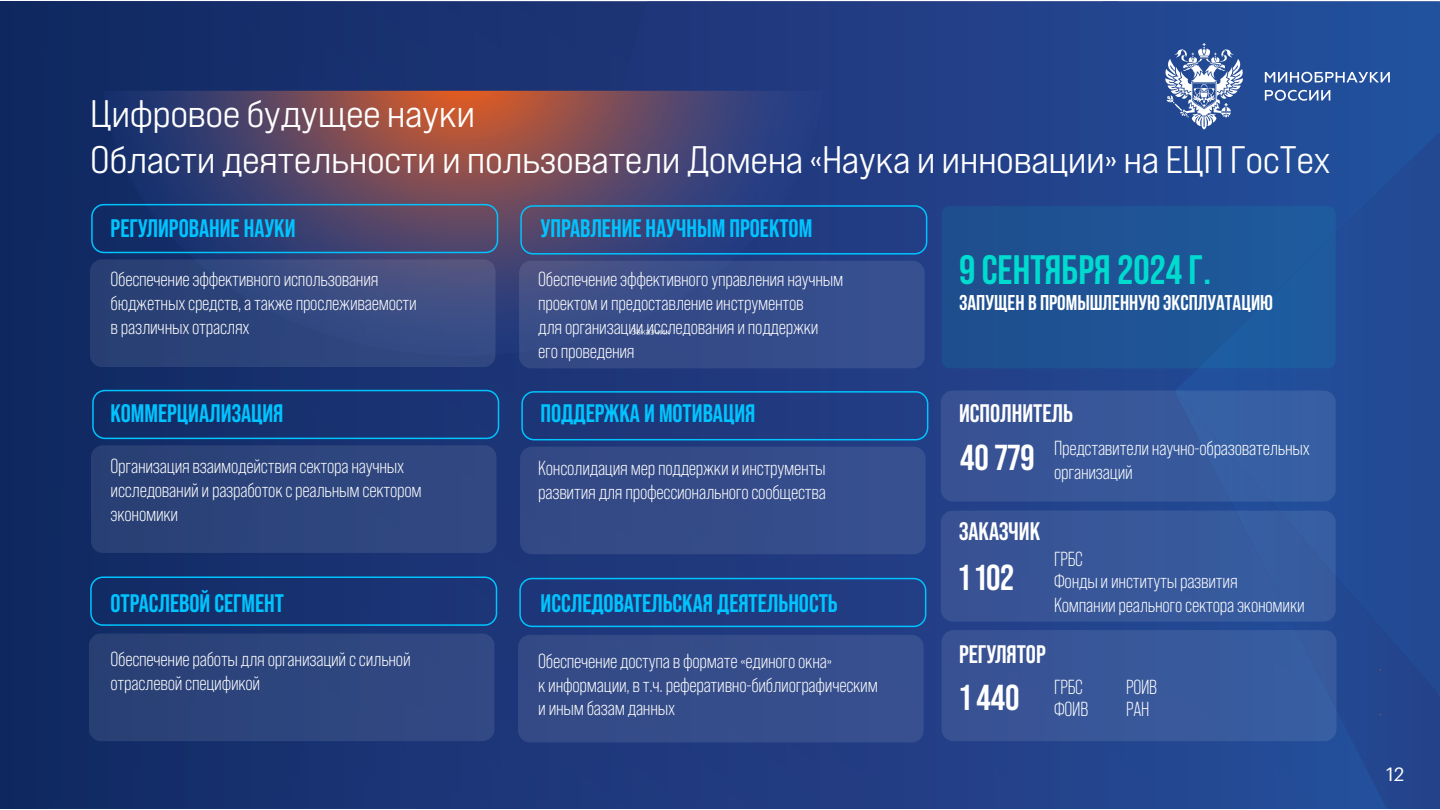
<style>
.page{position:relative;width:1440px;height:810px;background:#fff}
.page>*{position:absolute;margin:0;border:0;box-sizing:border-box;transform-origin:0 0}
.t1{font:700 41.17px "Bebas Neue";color:#00dbcf}
.t2{font:500 expanded 38.33px/46px "Bebas Neue Pro";letter-spacing:-.015em;color:#fff}
.t3{font:700 36.08px "Bebas Neue Pro";color:#fff}
.t4{font:700 25.35px "Bebas Neue Pro";color:#00c4ff}
.t5{font:700 25.35px "Bebas Neue Pro";color:#fff}
.t6{font:700 21.45px "Bebas Neue";color:#fff}
.t7{font:20.33px/23.9px "Bebas Neue Pro";letter-spacing:-.015em;color:#fff}
.t8{font:18.83px "Graphik LCG";color:#fff}
</style>
<div class="page">
<div style="left:0;top:1px;width:1440px;height:808px;background:linear-gradient(to right,#132862,#284d9b)"></div>
<svg style="left:1265px;top:72px;width:125px;height:11px"></svg>
<svg style="left:1265px;top:90px;width:65px;height:11px"></svg>
<svg style="left:1028px;top:1px;width:216px;height:205px;background:#2d4f95"></svg>
<svg style="left:104px;top:91px;width:719px;height:265px;background:#514367"></svg>
<svg style="left:95px;top:90px;width:855px;height:1px"></svg>
<div style="left:91px;top:204px;width:407px;height:49px;border:2px solid #00c4ff;border-radius:12px"></div>
<svg style="left:90px;top:259px;width:405px;height:108px;background:#33477d"></svg>
<div style="left:92px;top:390px;width:407px;height:49px;border:2px solid #00c4ff;border-radius:12px"></div>
<div style="left:91px;top:445px;width:406px;height:108px;background:#2d447d;border-radius:12px"></div>
<div style="left:90px;top:576px;width:407px;height:50px;border:2px solid #00c4ff;border-radius:12px"></div>
<div style="left:89px;top:634px;width:405px;height:107px;background:#2d457e;border-radius:12px"></div>
<div style="left:520px;top:205px;width:407px;height:50px;border:2px solid #00c4ff;border-radius:12px"></div>
<div style="left:519px;top:261px;width:406px;height:107px;background:linear-gradient(to right,#3c4c84,#344e90);border-radius:12px"></div>
<div style="left:521px;top:391px;width:407px;height:49px;border:2px solid #00c4ff;border-radius:12px"></div>
<div style="left:520px;top:447px;width:406px;height:107px;background:#354b88;border-radius:12px"></div>
<div style="left:941px;top:391px;width:395px;height:111px;background:#37589a;border-radius:12px"></div>
<div style="left:941px;top:511px;width:395px;height:111px;background:#37589a;border-radius:12px"></div>
<div style="left:942px;top:630px;width:395px;height:111px;background:#38589a;border-radius:12px"></div>
<div style="left:519px;top:578px;width:407px;height:49px;border:2px solid #00c4ff;border-radius:12px"></div>
<div style="left:518px;top:635px;width:406px;height:107px;background:#354d8a;border-radius:12px"></div>
<div style="left:942px;top:206px;width:394px;height:162px;background:#1e5496;border-radius:8px"></div>
<img style="left:627px;top:325px;width:48px;height:17px">
<h2 class="t2" style="left:90px;top:90px;width:1242px">Цифровое будущее науки<br>Области деятельности и пользователи Домена «Наука и инновации» на ЕЦП ГосТех</h2>
<p class="t4" style="left:111px;top:214px;width:187px">РЕГУЛИРОВАНИЕ НАУКИ</p>
<p class="t4" style="left:541px;top:214px;width:273px">УПРАВЛЕНИЕ НАУЧНЫМ ПРОЕКТОМ</p>
<p class="t7" style="left:111px;top:267px;width:308px">Обеспечение эффективного использования бюджетных средств, а также прослеживаемости в различных отраслях</p>
<p class="t7" style="left:538px;top:267px;width:307px">Обеспечение эффективного управления научным проектом и предоставление инструментов<br>для организации исследования и поддержки его проведения</p>
<h1 class="t1" style="left:959px;top:247px;width:254px">9 сентября 2024 г.</h1>
<p class="t6" style="left:959px;top:291px;width:316px">Запущен в промышленную эксплуатацию</p>
<p class="t4" style="left:111px;top:399px;width:174px">КОММЕРЦИАЛИЗАЦИЯ</p>
<p class="t4" style="left:541px;top:399px;width:216px">ПОДДЕРЖКА И МОТИВАЦИЯ</p>
<p class="t5" style="left:959px;top:399px;width:115px">ИСПОЛНИТЕЛЬ</p>
<p class="t7" style="left:111px;top:455px;width:313px">Организация взаимодействия сектора научных исследований и разработок с реальным сектором экономики</p>
<p class="t7" style="left:538px;top:456px;width:289px">Консолидация мер поддержки и инструменты развития для профессионального сообщества</p>
<h3 class="t3" style="left:960px;top:437px;width:76px">40 779</h3>
<p class="t7" style="left:1054px;top:436px;width:257px">Представители научно-образовательных организаций</p>
<p class="t5" style="left:959px;top:517px;width:83px">ЗАКАЗЧИК</p>
<p class="t4" style="left:111px;top:589px;width:175px">ОТРАСЛЕВОЙ СЕГМЕНТ</p>
<p class="t4" style="left:541px;top:589px;width:299px">ИССЛЕДОВАТЕЛЬСКАЯ ДЕЯТЕЛЬНОСТЬ</p>
<h3 class="t3" style="left:959px;top:557px;width:56px">1 102</h3>
<p class="t7" style="left:1054px;top:547px;width:185px;line-height:22.2px">ГРБС<br>Фонды и институты развития</p>
<p class="t7" style="left:1054px;top:593px;width:252px">Компании реального сектора экономики</p>
<p class="t7" style="left:111px;top:647px;width:302px">Обеспечение работы для организаций с сильной отраслевой спецификой</p>
<p class="t7" style="left:538px;top:649px;width:341px">Обеспечение доступа в формате «единого окна»<br>к информации, в т.ч. реферативно-библиографическим и иным базам данных</p>
<p class="t5" style="left:959px;top:640px;width:88px">РЕГУЛЯТОР</p>
<h3 class="t3" style="left:960px;top:677px;width:61px">1 440</h3>
<p class="t7" style="left:1054px;top:676px;width:36px;line-height:22.2px">ГРБС<br>ФОИВ</p>
<p class="t7" style="left:1126px;top:676px;width:33px;line-height:22.2px">РОИВ<br>РАН</p>
<p class="t8" style="left:1386px;top:760px;width:20px">12</p>
</div>
